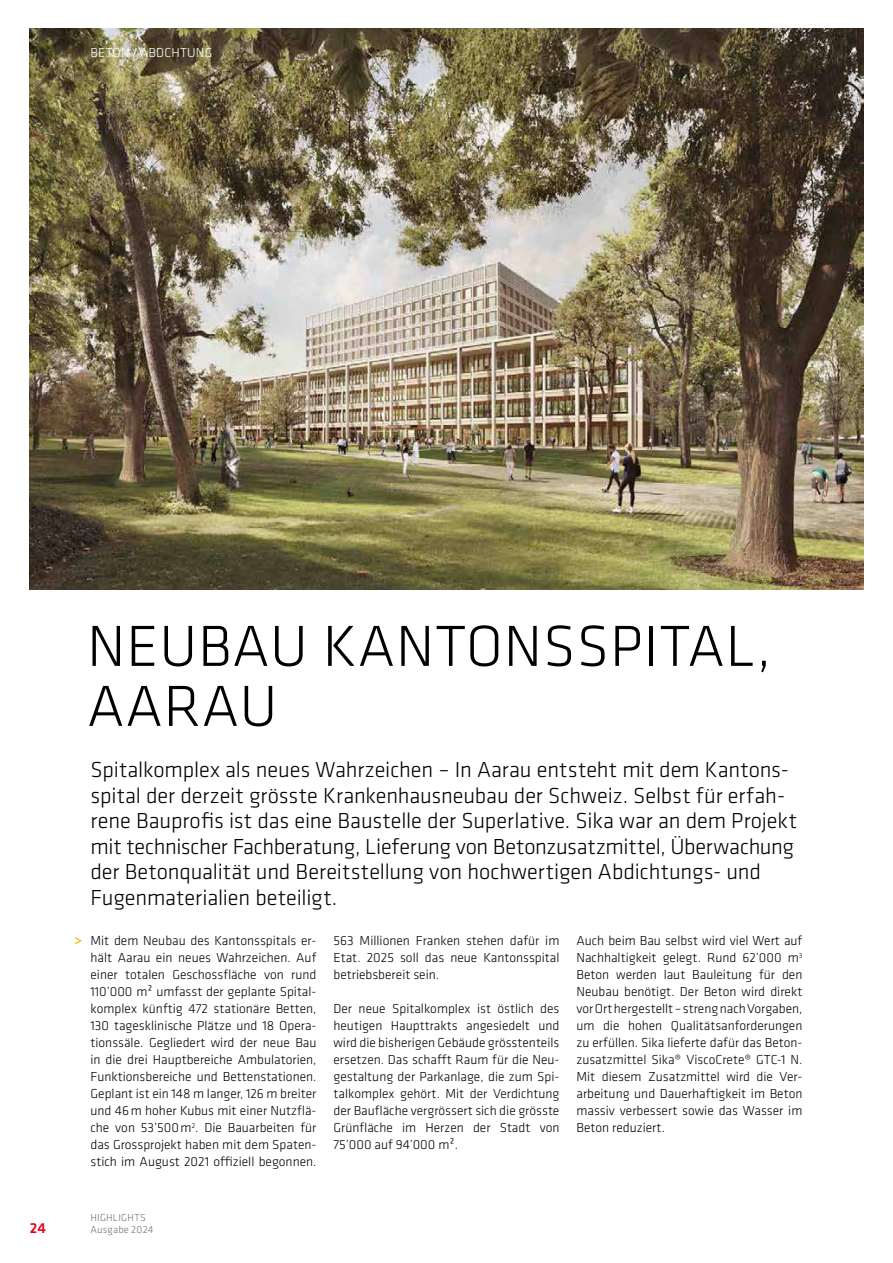
<style>
.page{position:relative;width:893px;height:1263px;background:#fff}
.page>*{position:absolute;margin:0;border:0;box-sizing:border-box;transform-origin:0 0}
.t1{font:300 60px/60px "Klavika";letter-spacing:.015em;color:#000}
.t2{font:300 22.5px/25.5px "Klavika";letter-spacing:-.005em;color:#000}
.t3{font:500 15px "Klavika";color:#e2001a}
.t4{font:300 13.5px/17px "Klavika";color:#000;text-align:justify}
.t5{font:300 13.5px "Klavika";letter-spacing:.015em;color:#fff}
.t6{font:500 13.5px "Klavika";color:#f8ae00}
.t7{font:300 10.5px "Klavika";letter-spacing:.02em;color:#707172}
</style>
<div class="page">
<img style="left:30px;top:29px;width:833px;height:560px">
<p class="t5" style="left:91px;top:44px;width:123px">BETON/ABDCHTUNG</p>
<h1 class="t1" style="left:87px;top:615px;width:685px">NEUBAU KANTONSSPITAL,<br>AARAU</h1>
<p class="t2" style="left:91px;top:757px;width:708px">Spitalkomplex als neues Wahrzeichen – In Aarau entsteht mit dem Kantons&shy;spital der derzeit grösste Krankenhausneubau der Schweiz. Selbst für erfah&shy;rene Bauprofis ist das eine Baustelle der Superlative. Sika war an dem Projekt mit technischer Fachberatung, Lieferung von Betonzusatzmittel, Überwachung der Betonqualität und Bereitstellung von hochwertigen Abdichtungs- und Fugenmaterialien beteiligt.</p>
<p class="t6" style="left:74px;top:931px;width:9px">&gt;</p>
<p class="t4" style="left:91px;top:932px;width:227px">Mit dem Neubau des Kantonsspitals er&shy;hält Aarau ein neues Wahrzeichen. Auf einer totalen Geschossfläche von rund 110’000 m² umfasst der geplante Spital&shy;komplex künftig 472 stationäre Betten, 130 tagesklinische Plätze und 18 Opera&shy;tionssäle. Gegliedert wird der neue Bau in die drei Hauptbereiche Ambulatorien, Funktionsbereiche und Bettenstationen.<br>Geplant ist ein 148 m langer, 126 m breiter und 46m hoher Kubus mit einer Nutzflä&shy;che von 53’500m<sup>2</sup>. Die Bauarbeiten für das Grossprojekt haben mit dem Spaten&shy;stich im August 2021 offiziell begonnen.</p>
<p class="t4" style="left:333px;top:932px;width:227px">563 Millionen Franken stehen dafür im Etat. 2025 soll das neue Kantonsspital betriebsbereit sein.</p>
<p class="t4" style="left:333px;top:1000px;width:227px">Der neue Spitalkomplex ist östlich des heutigen Haupttrakts angesiedelt und wird die bisherigen Gebäude grösstenteils ersetzen. Das schafft Raum für die Neu&shy;gestaltung der Parkanlage, die zum Spi&shy;talkomplex gehört. Mit der Verdichtung der Baufläche vergrössert sich die grösste Grünfläche im Herzen der Stadt von 75’000 auf 94’000 m².</p>
<p class="t4" style="left:576px;top:932px;width:227px">Auch beim Bau selbst wird viel Wert auf Nachhaltigkeit gelegt. Rund 62’000 m<sup>3<br></sup>Beton werden laut Bauleitung für den Neubau benötigt. Der Beton wird direkt vor Ort hergestellt – streng nach Vorgaben, um die hohen Qualitätsanforderungen zu erfüllen. Sika lieferte dafür das Beton&shy;zusatzmittel Sika® ViscoCrete® GTC-1 N.<br>Mit diesem Zusatzmittel wird die Ver&shy;arbeitung und Dauerhaftigkeit im Beton massiv verbessert sowie das Wasser im Beton reduziert.</p>
<p class="t7" style="left:91px;top:1211px;width:57px">HIGHLIGHTS</p>
<p class="t3" style="left:30px;top:1218px;width:18px">24</p>
<p class="t7" style="left:91px;top:1223px;width:64px">Ausgabe 2024</p>
</div>
